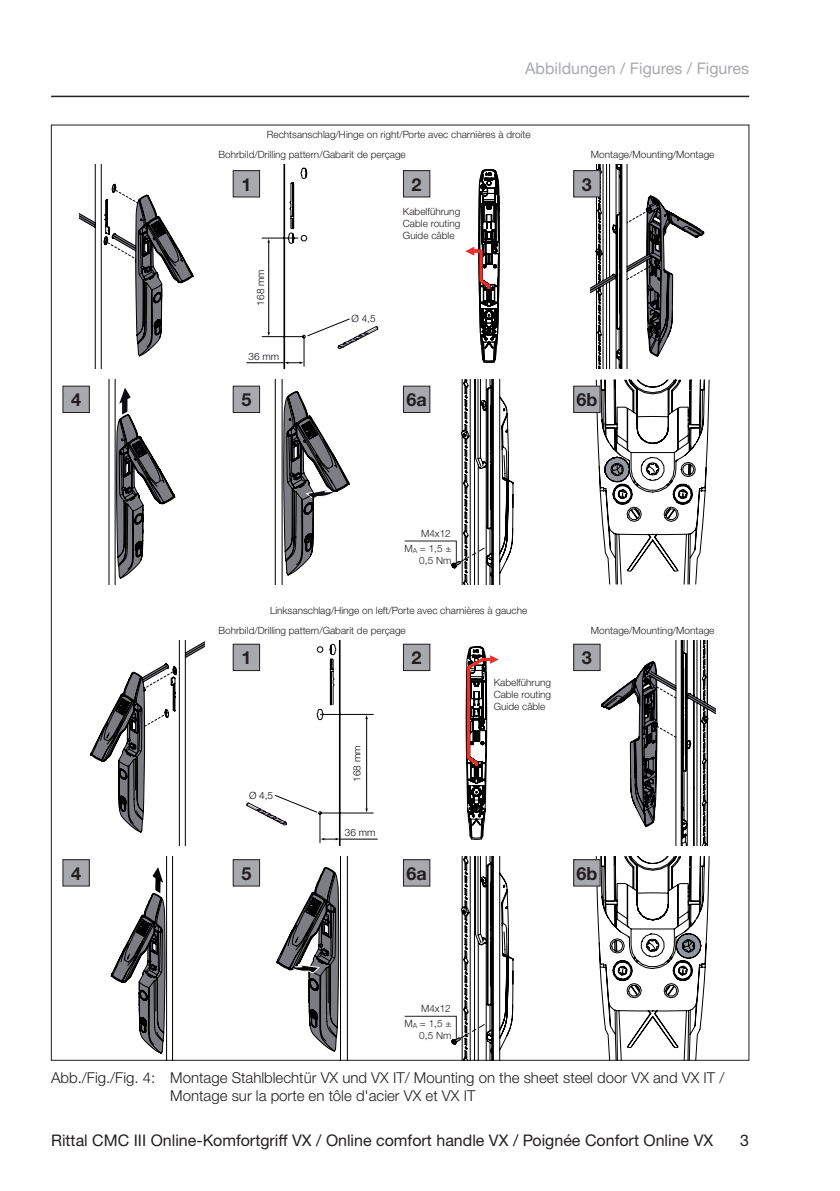
<style>
.page{position:relative;width:840px;height:1191px;background:#fff}
.page>*{position:absolute;margin:0;border:0;box-sizing:border-box;transform-origin:0 0}
.t1{font:700 18px "Neue Helvetica For Rittal";color:#231f20}
.t2{font:16px "Neue Helvetica For Rittal";color:#231f20}
.t3{font:16px "Neue Helvetica For Rittal";color:#a8a9ad}
.t4{font:300 15px/18px "Neue Helvetica For Rittal";color:#231f20}
.t5{font:300 10px/12px "Neue Helvetica For Rittal";color:#231f20;text-align:justify}
.t6{font:300 10px "Neue Helvetica For Rittal";color:#0e0b11}
</style>
<div class="page">
<hr style="left:51px;top:96px;width:697px;height:1px;background:#231f20">
<svg style="left:595px;top:380px;width:115px;height:204px"></svg>
<svg style="left:274px;top:380px;width:76px;height:204px"></svg>
<svg style="left:108px;top:380px;width:68px;height:204px"></svg>
<svg style="left:590px;top:164px;width:114px;height:205px"></svg>
<svg style="left:465px;top:169px;width:35px;height:194px"></svg>
<hr style="left:246px;top:362px;width:38px;height:1px;background:#000">
<svg style="left:261px;top:164px;width:117px;height:205px"></svg>
<svg style="left:79px;top:164px;width:114px;height:205px"></svg>
<svg style="left:403px;top:380px;width:111px;height:204px"></svg>
<div style="left:233px;top:171px;width:26px;height:26px;background:#a8a9ad"></div>
<div style="left:232px;top:170px;width:28px;height:27px;border:1px solid #231f20"></div>
<div style="left:403px;top:171px;width:26px;height:26px;background:#a8a9ad"></div>
<div style="left:403px;top:170px;width:27px;height:27px;border:1px solid #231f20"></div>
<div style="left:573px;top:171px;width:26px;height:26px;background:#a8a9ad"></div>
<div style="left:573px;top:170px;width:27px;height:27px;border:1px solid #231f20"></div>
<div style="left:233px;top:386px;width:26px;height:26px;background:#a8a9ad"></div>
<div style="left:232px;top:386px;width:28px;height:27px;border:1px solid #231f20"></div>
<div style="left:403px;top:386px;width:26px;height:26px;background:#a8a9ad"></div>
<div style="left:403px;top:386px;width:27px;height:27px;border:1px solid #231f20"></div>
<div style="left:573px;top:386px;width:26px;height:26px;background:#a8a9ad"></div>
<div style="left:573px;top:386px;width:27px;height:27px;border:1px solid #231f20"></div>
<div style="left:63px;top:386px;width:26px;height:26px;background:#a8a9ad"></div>
<div style="left:62px;top:386px;width:28px;height:27px;border:1px solid #231f20"></div>
<svg style="left:595px;top:856px;width:116px;height:204px"></svg>
<svg style="left:276px;top:856px;width:71px;height:204px"></svg>
<svg style="left:110px;top:856px;width:63px;height:204px"></svg>
<svg style="left:600px;top:641px;width:114px;height:204px"></svg>
<svg style="left:465px;top:646px;width:34px;height:194px"></svg>
<hr style="left:339px;top:838px;width:38px;height:1px;background:#000">
<svg style="left:246px;top:641px;width:127px;height:204px"></svg>
<svg style="left:90px;top:641px;width:114px;height:204px"></svg>
<div style="left:233px;top:644px;width:26px;height:26px;background:#a8a9ad"></div>
<div style="left:232px;top:643px;width:28px;height:28px;border:1px solid #231f20"></div>
<div style="left:403px;top:644px;width:26px;height:26px;background:#a8a9ad"></div>
<div style="left:403px;top:643px;width:27px;height:28px;border:1px solid #231f20"></div>
<div style="left:573px;top:644px;width:26px;height:26px;background:#a8a9ad"></div>
<div style="left:573px;top:643px;width:27px;height:28px;border:1px solid #231f20"></div>
<div style="left:233px;top:859px;width:26px;height:27px;background:#a8a9ad"></div>
<div style="left:232px;top:859px;width:28px;height:27px;border:1px solid #231f20"></div>
<div style="left:573px;top:859px;width:26px;height:27px;background:#a8a9ad"></div>
<div style="left:573px;top:859px;width:27px;height:27px;border:1px solid #231f20"></div>
<div style="left:63px;top:859px;width:26px;height:27px;background:#a8a9ad"></div>
<div style="left:62px;top:859px;width:28px;height:27px;border:1px solid #231f20"></div>
<svg style="left:403px;top:856px;width:121px;height:204px"></svg>
<h2 class="t3" style="left:525px;top:59px;width:225px">Abbildungen / Figures / Figures</h2>
<p class="t5" style="left:267px;top:128px;width:265px">Rechtsanschlag/Hinge on right/Porte avec charnières à droite</p>
<p class="t5" style="left:218px;top:148px;width:189px">Bohrbild/Drilling pattern/Gabarit de perçage</p>
<h1 class="t1" style="left:241px;top:173px;width:12px">1</h1>
<h1 class="t1" style="left:411px;top:173px;width:12px">2</h1>
<h1 class="t1" style="left:581px;top:173px;width:12px">3</h1>
<p class="t5" style="left:590px;top:148px;width:125px">Montage/Mounting/Montage</p>
<p class="t6" style="left:254px;top:305px;width:38px;rotate:-90deg">168 mm</p>
<p class="t6" style="left:248px;top:350px;width:32px">36 mm</p>
<p class="t5" style="left:403px;top:205px;width:59px">Kabelführung Cable routing Guide câble</p>
<p class="t6" style="left:351px;top:312px;width:26px">Ø 4,5</p>
<h1 class="t1" style="left:71px;top:389px;width:12px">4</h1>
<h1 class="t1" style="left:241px;top:389px;width:12px">5</h1>
<h1 class="t1" style="left:406px;top:389px;width:22px">6a</h1>
<h1 class="t1" style="left:576px;top:389px;width:23px">6b</h1>
<p class="t5" style="left:421px;top:527px;width:31px">M4x12</p>
<p class="t5" style="left:404px;top:542px;width:48px;text-align:right">M<sub>A</sub> = 1,5 ±<br>0,5 Nm</p>
<p class="t5" style="left:218px;top:601px;width:310px;line-height:19.8px;text-indent:52px">Linksanschlag/Hinge on left/Porte avec charnières à gauche<br>Bohrbild/Drilling pattern/Gabarit de perçage</p>
<p class="t5" style="left:590px;top:624px;width:125px">Montage/Mounting/Montage</p>
<h1 class="t1" style="left:241px;top:646px;width:12px">1</h1>
<h1 class="t1" style="left:411px;top:646px;width:12px">2</h1>
<h1 class="t1" style="left:581px;top:646px;width:12px">3</h1>
<p class="t6" style="left:249px;top:789px;width:26px">Ø 4,5</p>
<p class="t6" style="left:350px;top:782px;width:38px;rotate:-90deg">168 mm</p>
<p class="t6" style="left:344px;top:826px;width:32px">36 mm</p>
<p class="t5" style="left:493px;top:676px;width:59px">Kabelführung Cable routing Guide câble</p>
<h1 class="t1" style="left:71px;top:862px;width:12px">4</h1>
<h1 class="t1" style="left:241px;top:862px;width:12px">5</h1>
<h1 class="t1" style="left:406px;top:862px;width:22px">6a</h1>
<h1 class="t1" style="left:576px;top:862px;width:23px">6b</h1>
<p class="t5" style="left:404px;top:1001px;width:48px;line-height:14.8px;text-align:right">M4x12<br>M<sub>A</sub> = 1,5 ±</p>
<p class="t5" style="left:419px;top:1029px;width:34px">0,5 Nm</p>
<h3 class="t4" style="left:170px;top:1069px;width:555px;text-indent:-119px">Abb./Fig./Fig. 4: Montage Stahlblechtür VX und VX IT/ Mounting on the sheet steel door VX and VX IT /<br>Montage sur la porte en tôle d'acier VX et VX IT</h3>
<h2 class="t2" style="left:51px;top:1130px;width:663px">Rittal CMC III Online-Komfortgriff VX / Online comfort handle VX / Poignée Confort Online VX</h2>
<h2 class="t2" style="left:739px;top:1130px;width:10px">3</h2>
</div>
